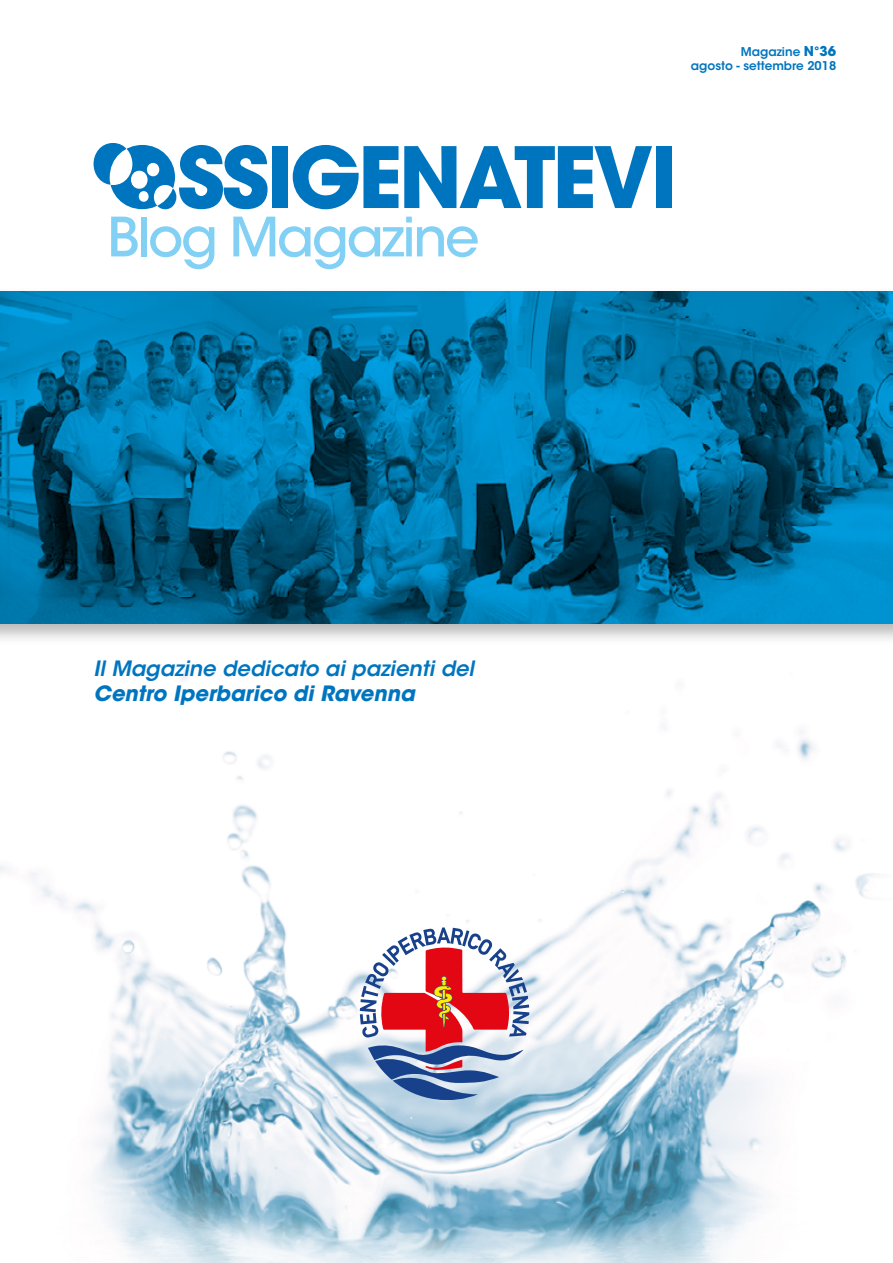
<style>
.page{position:relative;width:893px;height:1263px;background:#fff}
.page>*{position:absolute;margin:0;border:0;box-sizing:border-box;transform-origin:0 0}
.t1{font:italic 600 21px "ITC Avant Garde Std";color:#0075bf}
.t2{font:italic 700 21px "ITC Avant Garde Std";color:#0075bf}
.t3{font:600 12px/14.4px "ITC Avant Garde Std";color:#0075bf;text-align:right}
.s1{font-weight:700;font-size:13.5px}
</style>
<div class="page">
<div style="left:0;top:285px;width:893px;height:360px;background:#000;opacity:.29"></div>
<img style="left:0;top:291px;width:893px;height:332px">
<img style="left:0;top:669px;width:875px;height:594px">
<svg style="left:360px;top:927px;width:169px;height:177px"></svg>
<svg style="left:94px;top:143px;width:174px;height:66px"></svg>
<div style="left:272px;top:146px;width:16px;height:62px;background:#0075bf"></div>
<svg style="left:293px;top:145px;width:105px;height:64px"></svg>
<svg style="left:404px;top:146px;width:248px;height:62px"></svg>
<div style="left:656px;top:146px;width:15px;height:62px;background:#0075bf"></div>
<svg style="left:111px;top:217px;width:27px;height:39px"></svg>
<div style="left:141px;top:217px;width:6px;height:39px;background:#83d0f5"></div>
<svg style="left:150px;top:226px;width:64px;height:43px"></svg>
<svg style="left:233px;top:217px;width:245px;height:52px"></svg>
<p class="t3" style="left:691px;top:44px;width:147px">Magazine <span class="s1">N°36<br></span>agosto - settembre 2018</p>
<h1 class="t1" style="left:94px;top:655px;width:382px">Il Magazine dedicato ai pazienti del</h1>
<h1 class="t2" style="left:94px;top:680px;width:323px">Centro Iperbarico di Ravenna</h1>
</div>
